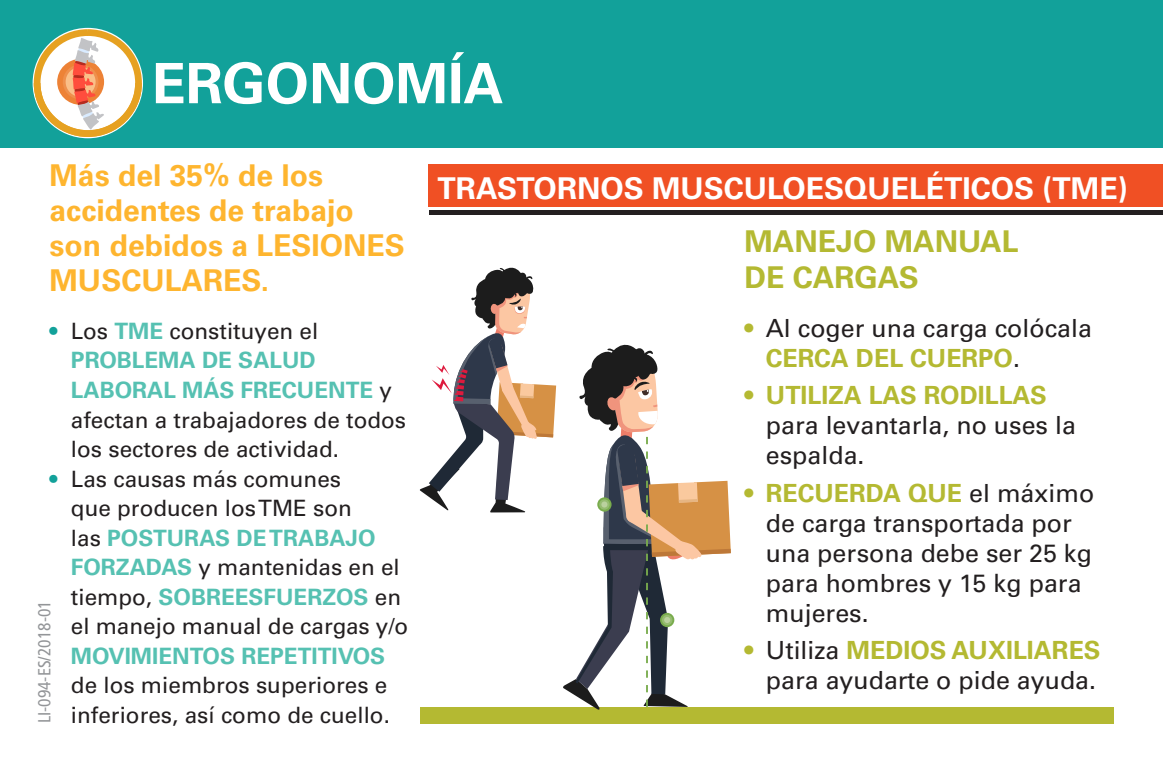
<style>
.page{position:relative;width:1163px;height:773px;background:#fff}
.page>*{position:absolute;margin:0;border:0;box-sizing:border-box;transform-origin:0 0}
.t1{font:700 55.5px "Univers LT Std";color:#fff}
.t2{font:700 30px/35px "Univers LT Std";color:#feb52f}
.t3{font:700 30px "Univers LT Std";color:#fff}
.t4{font:700 30px "Univers LT Std";color:#b4b932}
.t5{font:25px/30px "Univers LT Std";color:#231f20}
.t6{font:22.5px/29.5px "Univers LT Std";color:#231f20}
.t7{font:condensed 17.5px "Frutiger LT Std";color:#939598}
.s1{color:#12a19a}
.s2{font-weight:700;color:#56c1b2}
.s3{color:#b4b932}
.s4{font-weight:700;color:#b4b932}
</style>
<div class="page">
<div style="left:0;top:0;width:1162px;height:148px;background:#12a19a"></div>
<div style="left:428px;top:164px;width:734px;height:43px;background:#f05024"></div>
<div style="left:430px;top:210px;width:732px;height:5px;background:#231f20"></div>
<svg style="left:419px;top:267px;width:137px;height:245px"></svg>
<div style="left:34px;top:29px;width:108px;height:108px;border:7px solid #e6a121;border-radius:50%"></div>
<svg style="left:32px;top:38px;width:111px;height:101px"></svg>
<div style="left:420px;top:707px;width:693px;height:16px;background:#b4b932"></div>
<svg style="left:563px;top:344px;width:167px;height:366px"></svg>
<p class="t1" style="left:152px;top:51px;width:353px">ERGONOMÍA</p>
<p class="t2" style="left:50px;top:158px;width:357px">Más del 35% de los accidentes de trabajo son debidos a LESIONES<br>MUSCULARES.</p>
<p class="t6" style="left:71px;top:316px;width:337px;text-indent:-21px"><span class="s1">•</span> Los <span class="s2">TME</span> constituyen el<br><span class="s2">PROBLEMA DE SALUD<br>LABORAL MÁS FRECUENTE</span> y afectan a trabajadores de todos los sectores de actividad.</p>
<p class="t6" style="left:71px;top:464px;width:339px;text-indent:-21px"><span class="s1">•</span> Las causas más comunes<br>que producen los TME son<br>las <span class="s2">POSTURAS DE TRABAJO<br>FORZADAS</span> y mantenidas en el tiempo, <span class="s2">SOBREESFUERZOS</span> en el manejo manual de cargas y/o<br><span class="s2">MOVIMIENTOS REPETITIVOS </span>de los miembros superiores e inferiores, así como de cuello.</p>
<p class="t7" style="left:34px;top:723px;width:124px;rotate:-90deg">LI-094-ES/2018-01</p>
<p class="t3" style="left:437px;top:171px;width:691px">TRASTORNOS MUSCULOESQUELÉTICOS (TME)</p>
<p class="t4" style="left:744px;top:224px;width:275px">MANEJO MANUAL</p>
<p class="t4" style="left:744px;top:260px;width:176px">DE CARGAS</p>
<p class="t5" style="left:765px;top:313px;width:327px;text-indent:-21px"><span class="s3">•</span> Al coger una carga colócala<br><span class="s4">CERCA DEL CUERPO</span>.</p>
<p class="t5" style="left:765px;top:380px;width:311px;text-indent:-21px"><span class="s3">•</span> <span class="s4">UTILIZA LAS RODILLAS </span>para levantarla, no uses la espalda.</p>
<p class="t5" style="left:765px;top:478px;width:330px;text-indent:-21px"><span class="s3">•</span> <span class="s4">RECUERDA QUE</span> el máximo de carga transportada por una persona debe ser 25 kg para hombres y 15 kg para mujeres.</p>
<p class="t5" style="left:744px;top:635px;width:357px;text-align:right"><span class="s3">•</span> Utiliza <span class="s4">MEDIOS AUXILIARES </span>para ayudarte o pide ayuda.</p>
</div>
